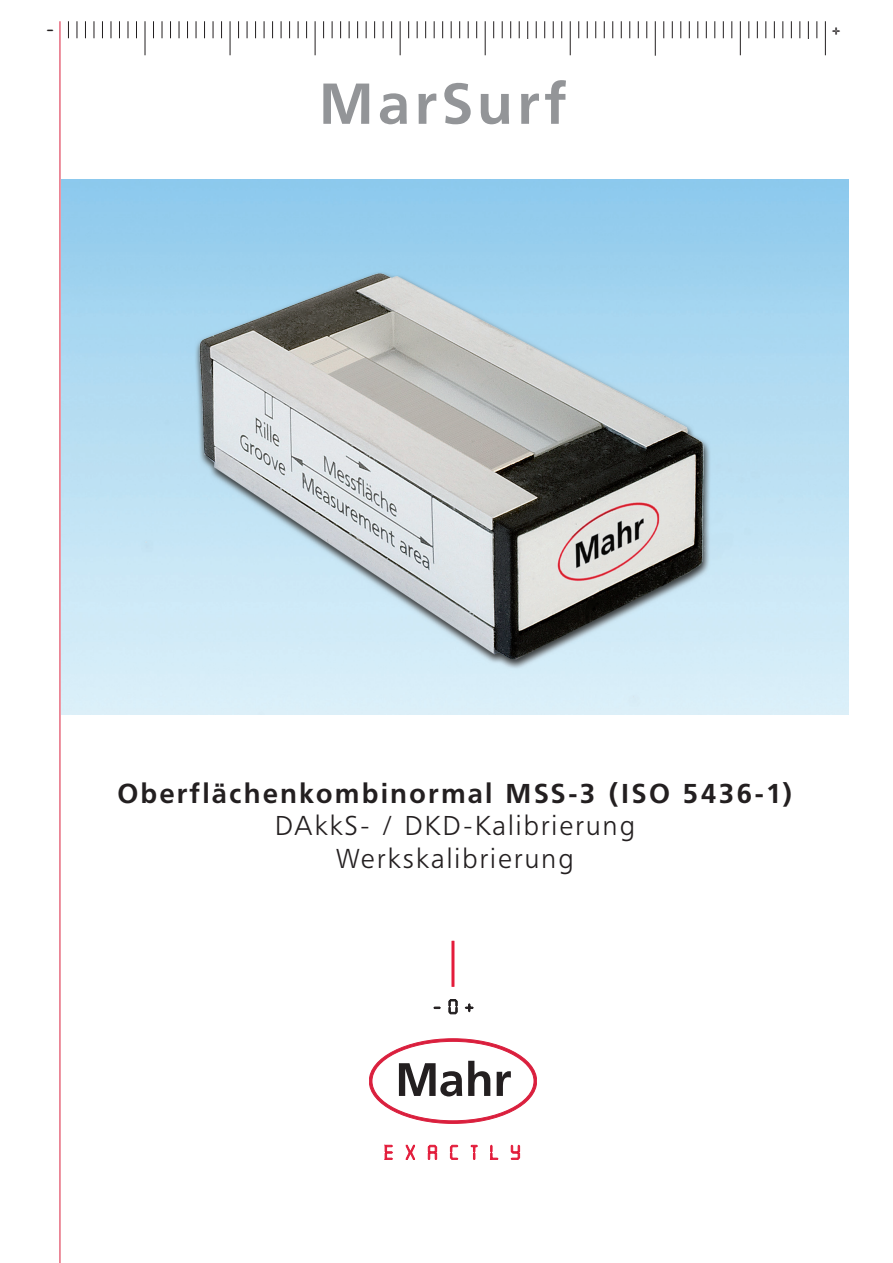
<style>
.page{position:relative;width:893px;height:1263px;background:#fff}
.page>*{position:absolute;margin:0;border:0;box-sizing:border-box;transform-origin:0 0}
.t1{font:700 57px "Frutiger BQ";letter-spacing:.1em;color:#939598}
.t2{font:300 27px/32.4px "Frutiger BQ";letter-spacing:.1em;color:#231f20;text-align:center}
.t3{font:700 27px "Frutiger BQ";letter-spacing:.1em;color:#231f20}
.t4{font:18px "Digital ICG";color:#231f20}
</style>
<div class="page">
<svg style="left:369px;top:1038px;width:168px;height:86px"></svg>
<svg style="left:385px;top:1145px;width:8px;height:15px"></svg>
<svg style="left:406px;top:1145px;width:9px;height:15px"></svg>
<svg style="left:428px;top:1145px;width:9px;height:15px"></svg>
<svg style="left:450px;top:1145px;width:8px;height:15px"></svg>
<svg style="left:471px;top:1145px;width:7px;height:15px"></svg>
<svg style="left:490px;top:1145px;width:8px;height:15px"></svg>
<svg style="left:511px;top:1145px;width:9px;height:15px"></svg>
<svg style="left:449px;top:999px;width:8px;height:15px"></svg>
<hr style="left:451px;top:941px;width:3px;height:46px;background:#e41c3b">
<svg style="left:465px;top:1003px;width:9px;height:9px"></svg>
<svg style="left:433px;top:1007px;width:8px;height:2px"></svg>
<svg style="left:68px;top:21px;width:1px;height:17px"></svg>
<svg style="left:77px;top:21px;width:1px;height:17px"></svg>
<svg style="left:85px;top:21px;width:1px;height:17px"></svg>
<svg style="left:94px;top:21px;width:1px;height:17px"></svg>
<svg style="left:102px;top:21px;width:1px;height:17px"></svg>
<svg style="left:111px;top:21px;width:1px;height:17px"></svg>
<svg style="left:119px;top:21px;width:1px;height:17px"></svg>
<svg style="left:128px;top:21px;width:1px;height:17px"></svg>
<svg style="left:136px;top:21px;width:1px;height:17px"></svg>
<hr style="left:145px;top:21px;width:1px;height:34px;background:#231f20">
<svg style="left:162px;top:21px;width:1px;height:17px"></svg>
<svg style="left:170px;top:21px;width:1px;height:17px"></svg>
<svg style="left:179px;top:21px;width:1px;height:17px"></svg>
<svg style="left:187px;top:21px;width:1px;height:17px"></svg>
<svg style="left:196px;top:21px;width:1px;height:17px"></svg>
<svg style="left:204px;top:21px;width:1px;height:17px"></svg>
<svg style="left:213px;top:21px;width:1px;height:17px"></svg>
<svg style="left:221px;top:21px;width:1px;height:17px"></svg>
<hr style="left:230px;top:21px;width:1px;height:34px;background:#231f20">
<svg style="left:238px;top:21px;width:1px;height:17px"></svg>
<svg style="left:255px;top:21px;width:1px;height:17px"></svg>
<svg style="left:264px;top:21px;width:1px;height:17px"></svg>
<svg style="left:272px;top:21px;width:1px;height:17px"></svg>
<svg style="left:281px;top:21px;width:1px;height:17px"></svg>
<svg style="left:289px;top:21px;width:1px;height:17px"></svg>
<svg style="left:298px;top:21px;width:1px;height:17px"></svg>
<svg style="left:306px;top:21px;width:1px;height:17px"></svg>
<hr style="left:315px;top:21px;width:1px;height:34px;background:#231f20">
<svg style="left:323px;top:21px;width:1px;height:17px"></svg>
<svg style="left:332px;top:21px;width:1px;height:17px"></svg>
<svg style="left:349px;top:21px;width:1px;height:17px"></svg>
<svg style="left:357px;top:21px;width:1px;height:17px"></svg>
<svg style="left:366px;top:21px;width:1px;height:17px"></svg>
<svg style="left:374px;top:21px;width:1px;height:17px"></svg>
<svg style="left:383px;top:21px;width:1px;height:17px"></svg>
<svg style="left:391px;top:21px;width:1px;height:17px"></svg>
<hr style="left:400px;top:21px;width:1px;height:34px;background:#231f20">
<svg style="left:408px;top:21px;width:1px;height:17px"></svg>
<svg style="left:417px;top:21px;width:1px;height:17px"></svg>
<svg style="left:425px;top:21px;width:1px;height:17px"></svg>
<svg style="left:442px;top:21px;width:1px;height:17px"></svg>
<svg style="left:451px;top:21px;width:1px;height:17px"></svg>
<svg style="left:459px;top:21px;width:1px;height:17px"></svg>
<svg style="left:468px;top:21px;width:1px;height:17px"></svg>
<svg style="left:476px;top:21px;width:1px;height:17px"></svg>
<hr style="left:485px;top:21px;width:1px;height:34px;background:#231f20">
<svg style="left:493px;top:21px;width:1px;height:17px"></svg>
<svg style="left:502px;top:21px;width:1px;height:17px"></svg>
<svg style="left:510px;top:21px;width:1px;height:17px"></svg>
<svg style="left:519px;top:21px;width:1px;height:17px"></svg>
<svg style="left:536px;top:21px;width:1px;height:17px"></svg>
<svg style="left:544px;top:21px;width:1px;height:17px"></svg>
<svg style="left:553px;top:21px;width:1px;height:17px"></svg>
<svg style="left:561px;top:21px;width:1px;height:17px"></svg>
<hr style="left:570px;top:21px;width:1px;height:34px;background:#231f20">
<svg style="left:578px;top:21px;width:1px;height:17px"></svg>
<svg style="left:587px;top:21px;width:1px;height:17px"></svg>
<svg style="left:595px;top:21px;width:1px;height:17px"></svg>
<svg style="left:604px;top:21px;width:1px;height:17px"></svg>
<svg style="left:612px;top:21px;width:1px;height:17px"></svg>
<svg style="left:629px;top:21px;width:1px;height:17px"></svg>
<svg style="left:638px;top:21px;width:1px;height:17px"></svg>
<svg style="left:646px;top:21px;width:1px;height:17px"></svg>
<hr style="left:655px;top:21px;width:1px;height:35px;background:#231f20">
<svg style="left:663px;top:21px;width:1px;height:17px"></svg>
<svg style="left:672px;top:21px;width:1px;height:17px"></svg>
<svg style="left:680px;top:21px;width:1px;height:17px"></svg>
<svg style="left:689px;top:21px;width:1px;height:17px"></svg>
<svg style="left:697px;top:21px;width:1px;height:17px"></svg>
<svg style="left:706px;top:21px;width:1px;height:17px"></svg>
<svg style="left:723px;top:21px;width:1px;height:17px"></svg>
<svg style="left:731px;top:21px;width:1px;height:17px"></svg>
<hr style="left:740px;top:21px;width:1px;height:34px;background:#231f20">
<svg style="left:748px;top:21px;width:1px;height:17px"></svg>
<svg style="left:757px;top:21px;width:1px;height:17px"></svg>
<svg style="left:765px;top:21px;width:1px;height:17px"></svg>
<svg style="left:774px;top:21px;width:1px;height:17px"></svg>
<svg style="left:782px;top:21px;width:1px;height:17px"></svg>
<svg style="left:791px;top:21px;width:1px;height:17px"></svg>
<svg style="left:799px;top:21px;width:1px;height:17px"></svg>
<svg style="left:817px;top:21px;width:1px;height:17px"></svg>
<hr style="left:825px;top:21px;width:1px;height:34px;background:#231f20">
<svg style="left:153px;top:21px;width:1px;height:17px"></svg>
<svg style="left:247px;top:21px;width:1px;height:17px"></svg>
<svg style="left:340px;top:21px;width:1px;height:17px"></svg>
<svg style="left:434px;top:21px;width:1px;height:17px"></svg>
<svg style="left:527px;top:21px;width:1px;height:18px"></svg>
<svg style="left:621px;top:21px;width:1px;height:17px"></svg>
<svg style="left:714px;top:21px;width:1px;height:17px"></svg>
<svg style="left:808px;top:21px;width:1px;height:18px"></svg>
<hr style="left:60px;top:21px;width:1px;height:1242px;background:#da1f3d">
<img style="left:61px;top:179px;width:787px;height:535px">
<p class="t4" style="left:46px;top:17px;width:10px">-</p>
<p class="t4" style="left:831px;top:18px;width:11px">+</p>
<h1 class="t1" style="left:320px;top:70px;width:248px">MarSurf</h1>
<p class="t3" style="left:118px;top:777px;width:676px">Oberflächenkombinormal MSS-3 (ISO 5436-1)</p>
<p class="t2" style="left:275px;top:810px;width:361px">DAkkS- / DKD-Kalibrierung<br>Werkskalibrierung</p>
</div>
